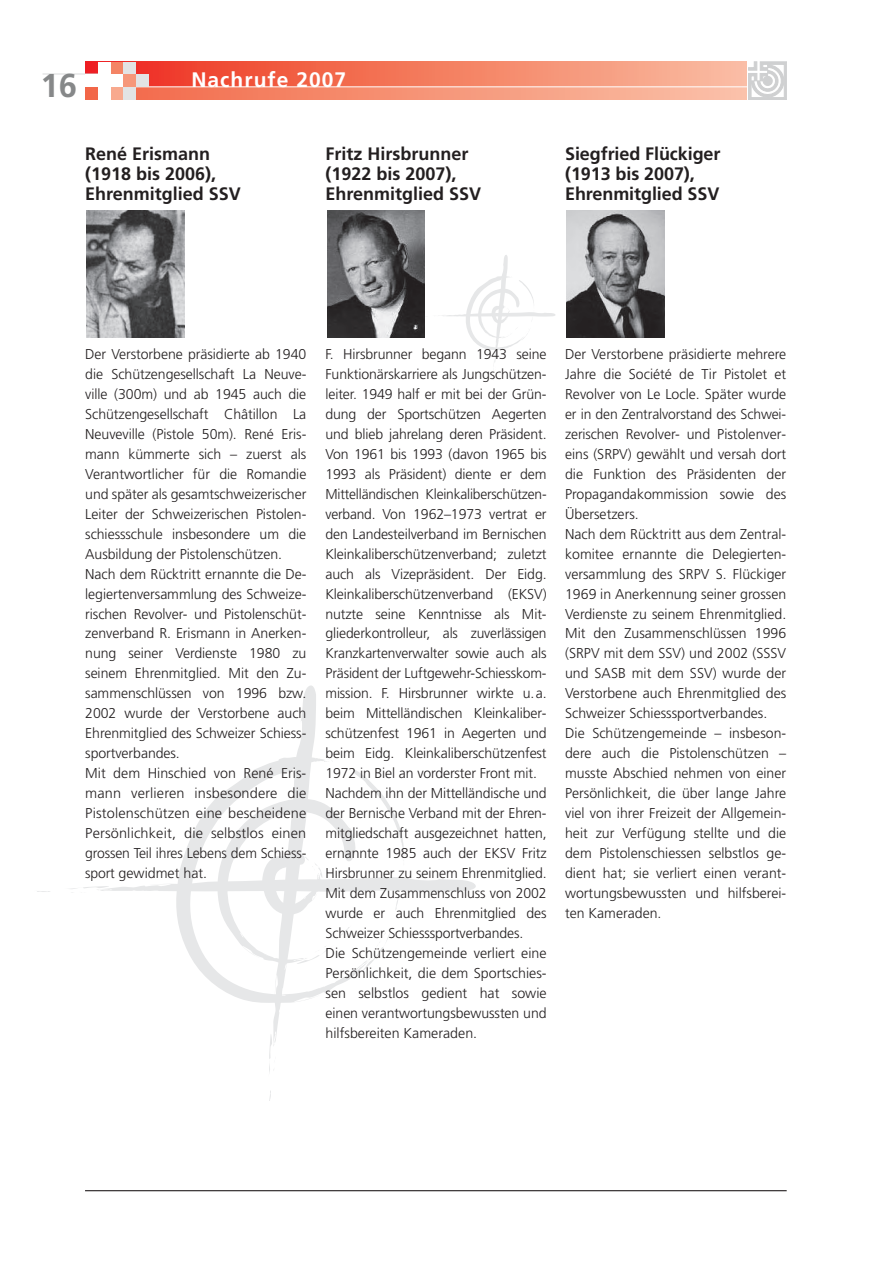
<style>
.page{position:relative;width:893px;height:1263px;background:#fff}
.page>*{position:absolute;margin:0;border:0;box-sizing:border-box;transform-origin:0 0}
.t1{font:700 33px "Frutiger";color:#868889}
.t2{font:700 21px "Frutiger";letter-spacing:.05em;color:#fff}
.t3{font:700 18px/20px "Frutiger";color:#231f20}
.t4{font:300 14.25px/20px "Frutiger";letter-spacing:-.005em;color:#231f20}
</style>
<div class="page">
<svg style="left:442px;top:255px;width:113px;height:107px"></svg>
<svg style="left:37px;top:891px;width:13px;height:1px"></svg>
<svg style="left:70px;top:685px;width:406px;height:387px"></svg>
<img style="left:87px;top:210px;width:98px;height:128px">
<img style="left:327px;top:210px;width:98px;height:128px">
<svg style="left:85px;top:62px;width:662px;height:25px;background:#f47f66"></svg>
<svg style="left:85px;top:87px;width:662px;height:13px;background:#f69579"></svg>
<hr style="left:43px;top:74px;width:80px;height:1px;background:#d9dadb">
<hr style="left:122px;top:87px;width:676px;height:1px;background:#fff">
<img style="left:567px;top:210px;width:97px;height:128px">
<hr style="left:85px;top:1190px;width:702px;height:1px;background:#231f20">
<svg style="left:748px;top:62px;width:39px;height:38px"></svg>
<div style="left:111px;top:62px;width:12px;height:12px;background:#f48465"></div>
<div style="left:85px;top:74px;width:26px;height:13px;background:#fff"></div>
<div style="left:111px;top:87px;width:12px;height:13px;background:#f8a98e"></div>
<div style="left:98px;top:62px;width:13px;height:12px;background:#fff"></div>
<div style="left:98px;top:87px;width:13px;height:13px;background:#fff"></div>
<div style="left:123px;top:74px;width:26px;height:13px;background:#e2e3e4"></div>
<div style="left:123px;top:62px;width:13px;height:12px;background:#e2e3e4"></div>
<div style="left:111px;top:74px;width:12px;height:13px;background:#fff"></div>
<div style="left:123px;top:87px;width:13px;height:13px;background:#e2e3e4"></div>
<div style="left:123px;top:74px;width:13px;height:13px;background:#f6977a"></div>
<h1 class="t1" style="left:41px;top:72px;width:38px">16</h1>
<h2 class="t2" style="left:191px;top:71px;width:156px">Nachrufe 2007</h2>
<p class="t3" style="left:85px;top:145px;width:157px">René Erismann (1918 bis 2006),<br>Ehrenmitglied SSV</p>
<p class="t3" style="left:325px;top:145px;width:157px">Fritz Hirsbrunner (1922 bis 2007),<br>Ehrenmitglied SSV</p>
<p class="t3" style="left:565px;top:145px;width:157px">Siegfried Flückiger (1913 bis 2007),<br>Ehrenmitglied SSV</p>
<p class="t4" style="left:85px;top:345px;width:223px">Der Verstorbene präsidierte ab 1940 die Schützengesellschaft La Neuve&shy;ville (300m) und ab 1945 auch die Schützengesellschaft Châtillon La Neuveville (Pistole 50m). René Eris&shy;mann kümmerte sich – zuerst als Verantwortlicher für die Romandie und später als gesamtschweizerischer Leiter der Schweizerischen Pistolen&shy;schiessschule insbesondere um die Ausbildung der Pistolenschützen.<br>Nach dem Rücktritt ernannte die De&shy;legiertenversammlung des Schweize&shy;rischen Revolver- und Pistolenschüt&shy;zenverband R. Erismann in Anerken&shy;nung seiner Verdienste 1980 zu seinem Ehrenmitglied. Mit den Zu&shy;sammenschlüssen von 1996 bzw.<br>2002 wurde der Verstorbene auch Ehrenmitglied des Schweizer Schiess - sportverbandes.<br>Mit dem Hinschied von René Eris&shy;mann verlieren insbesondere die Pistolenschützen eine bescheidene Persönlichkeit, die selbstlos einen grossen Teil ihres Lebens dem Schiess&shy;sport gewidmet hat.</p>
<p class="t4" style="left:325px;top:345px;width:223px">F. Hirsbrunner begann 1943 seine Funktionärskarriere als Jungschützen&shy;leiter. 1949 half er mit bei der Grün&shy;dung der Sportschützen Aegerten und blieb jahrelang deren Präsident.<br>Von 1961 bis 1993 (davon 1965 bis 1993 als Präsident) diente er dem Mittelländischen Kleinkaliberschützen - verband. Von 1962–1973 vertrat er den Landesteilverband im Bernischen Kleinkaliberschützenverband; zuletzt auch als Vizepräsident. Der Eidg.<br>Kleinkaliberschützenverband (EKSV) nutzte seine Kenntnisse als Mit - gliederkontrolleur, als zuverlässigen Kranz kartenverwalter sowie auch als Präsident der Luftgewehr-Schiesskom - mission. F. Hirsbrunner wirkte u.a. beim Mittelländischen Kleinkaliber&shy;schützenfest 1961 in Aegerten und beim Eidg. Kleinkaliberschützenfest 1972 in Biel an vorderster Front mit.<br>Nachdem ihn der Mittelländische und der Bernische Verband mit der Ehren&shy;mitgliedschaft ausgezeichnet hatten, ernannte 1985 auch der EKSV Fritz Hirsbrunner zu seinem Ehrenmitglied.<br>Mit dem Zusammenschluss von 2002 wurde er auch Ehrenmitglied des Schweizer Schiesssportverbandes.<br>Die Schützengemeinde verliert eine Persönlichkeit, die dem Sportschies&shy;sen selbstlos gedient hat sowie einen verantwortungsbewussten und hilfsbereiten Kameraden.</p>
<p class="t4" style="left:565px;top:345px;width:223px">Der Verstorbene präsidierte mehrere Jahre die Société de Tir Pistolet et Revolver von Le Locle. Später wurde er in den Zentralvorstand des Schwei - zerischen Revolver- und Pistolenver&shy;eins (SRPV) gewählt und versah dort die Funktion des Präsidenten der Propagandakommission sowie des Übersetzers.<br>Nach dem Rücktritt aus dem Zentral&shy;komitee ernannte die Delegierten&shy;versammlung des SRPV S. Flückiger 1969 in Anerkennung seiner grossen Verdienste zu seinem Ehrenmitglied.<br>Mit den Zusammenschlüssen 1996 (SRPV mit dem SSV) und 2002 (SSSV und SASB mit dem SSV) wurde der Verstorbene auch Ehrenmitglied des Schweizer Schiesssportverbandes.<br>Die Schützengemeinde – insbeson&shy;dere auch die Pistolenschützen – musste Abschied nehmen von einer Persönlichkeit, die über lange Jahre viel von ihrer Freizeit der Allgemein&shy;heit zur Verfügung stellte und die dem Pistolenschiessen selbstlos ge&shy;dient hat; sie verliert einen verant&shy;wortungsbewussten und hilfsberei&shy;ten Kameraden.</p>
</div>
